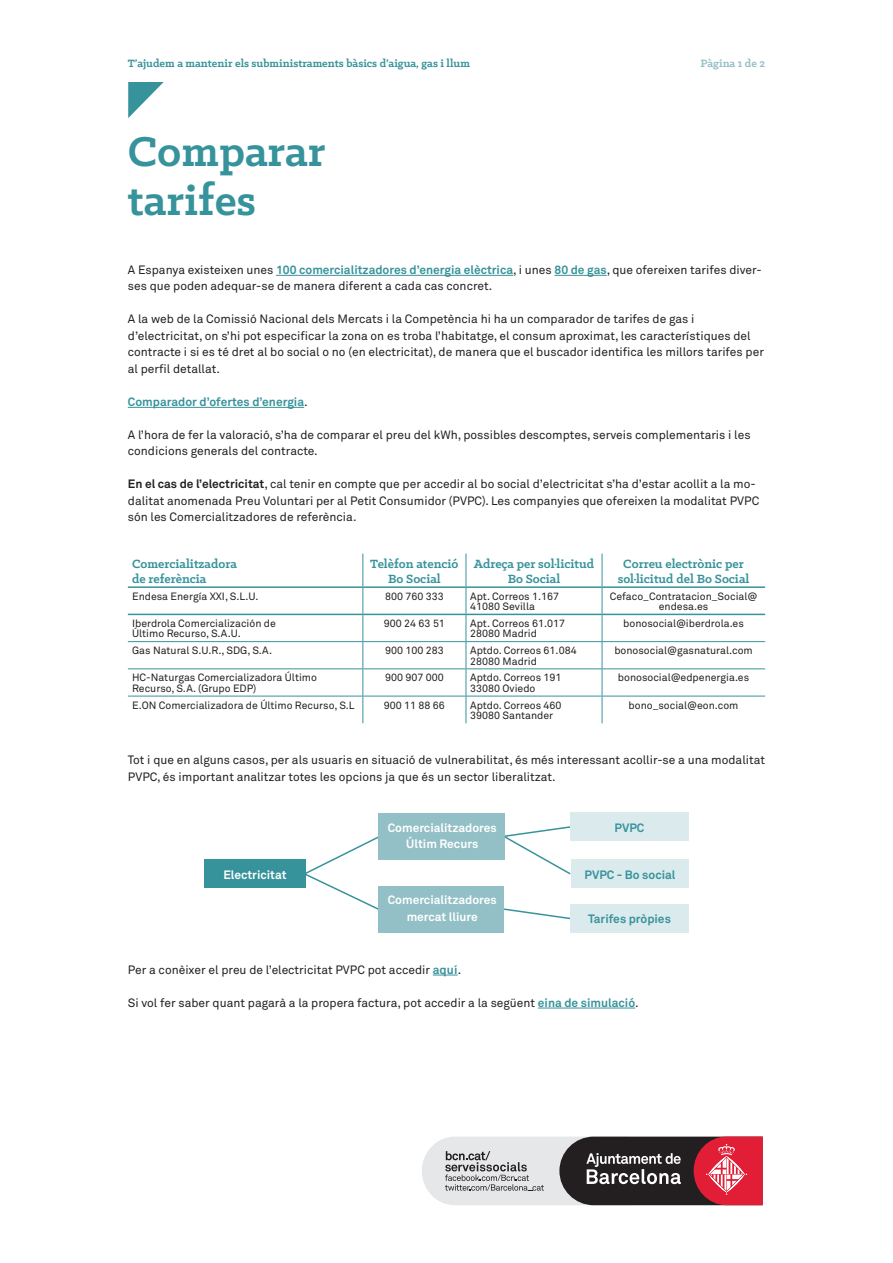
<style>
.page{position:relative;width:893px;height:1263px;background:#fff}
.page>*{position:absolute;margin:0;border:0;box-sizing:border-box;transform-origin:0 0}
.t1{font:700 47.1px/48.8px "Klinic Slab";color:#37939b}
.t2{font:700 13.5px/15px "Klinic Slab";color:#37939b;text-align:center}
.t3{font:12px/16.5px "Akkurat Std";color:#231f20}
.t4{font:700 12px/16.5px "Akkurat Std";color:#fff;text-align:center}
.t5{font:700 12px "Akkurat Std";color:#37939b}
.t6{font:700 12px "Klinic Slab";color:#37939b}
.t7{font:700 12px "Klinic Slab";color:#93c0c6}
.t8{font:10.5px/10.5px "Akkurat Std";color:#231f20}
.s1{font-weight:700;color:#37939b}
.s2{font-weight:400;color:#231f20}
.s3{font-weight:700}
</style>
<div class="page">
<svg style="left:128px;top:82px;width:36px;height:36px"></svg>
<svg style="left:422px;top:1136px;width:341px;height:69px"></svg>
<hr style="left:276px;top:275px;width:237px;height:1px;background:#37939b">
<hr style="left:554px;top:275px;width:53px;height:1px;background:#37939b">
<hr style="left:128px;top:407px;width:176px;height:1px;background:#37939b">
<hr style="left:362px;top:553px;width:1px;height:33px;background:#37939b">
<hr style="left:466px;top:553px;width:1px;height:33px;background:#37939b">
<hr style="left:602px;top:553px;width:1px;height:33px;background:#37939b">
<hr style="left:128px;top:641px;width:235px;height:1px;background:#37939b">
<hr style="left:363px;top:641px;width:103px;height:1px;background:#37939b">
<hr style="left:466px;top:641px;width:136px;height:1px;background:#37939b">
<hr style="left:602px;top:641px;width:163px;height:1px;background:#37939b">
<hr style="left:128px;top:668px;width:235px;height:1px;background:#37939b">
<hr style="left:363px;top:668px;width:103px;height:1px;background:#37939b">
<hr style="left:466px;top:668px;width:136px;height:1px;background:#37939b">
<hr style="left:602px;top:668px;width:163px;height:1px;background:#37939b">
<hr style="left:128px;top:696px;width:235px;height:1px;background:#37939b">
<hr style="left:363px;top:696px;width:103px;height:1px;background:#37939b">
<svg style="left:362px;top:588px;width:1px;height:135px"></svg>
<hr style="left:466px;top:696px;width:136px;height:1px;background:#37939b">
<svg style="left:466px;top:588px;width:1px;height:135px"></svg>
<hr style="left:602px;top:696px;width:163px;height:1px;background:#37939b">
<svg style="left:602px;top:588px;width:1px;height:135px"></svg>
<hr style="left:128px;top:586px;width:235px;height:2px;background:#37939b">
<hr style="left:363px;top:586px;width:103px;height:2px;background:#37939b">
<hr style="left:466px;top:586px;width:136px;height:2px;background:#37939b">
<hr style="left:602px;top:586px;width:163px;height:2px;background:#37939b">
<hr style="left:128px;top:614px;width:235px;height:1px;background:#37939b">
<hr style="left:363px;top:614px;width:103px;height:1px;background:#37939b">
<hr style="left:466px;top:614px;width:136px;height:1px;background:#37939b">
<hr style="left:602px;top:614px;width:163px;height:1px;background:#37939b">
<svg style="left:504px;top:908px;width:66px;height:12px"></svg>
<svg style="left:505px;top:826px;width:67px;height:49px"></svg>
<svg style="left:302px;top:836px;width:76px;height:74px"></svg>
<div style="left:204px;top:860px;width:102px;height:28px;background:#37939b"></div>
<div style="left:378px;top:813px;width:127px;height:47px;background:#93c0c6"></div>
<div style="left:378px;top:886px;width:126px;height:46px;background:#93c0c6"></div>
<div style="left:570px;top:813px;width:119px;height:28px;background:#dbeaec"></div>
<div style="left:571px;top:860px;width:118px;height:28px;background:#dbeaec"></div>
<div style="left:570px;top:904px;width:119px;height:28px;background:#dbeaec"></div>
<svg style="left:433px;top:975px;width:25px;height:1px"></svg>
<hr style="left:538px;top:1008px;width:97px;height:1px;background:#37939b">
<p class="t6" style="left:128px;top:56px;width:344px">T’ajudem a mantenir els subministraments bàsics d’aigua, gas i llum</p>
<p class="t7" style="left:700px;top:56px;width:66px">Pàgina 1 de 2</p>
<h1 class="t1" style="left:128px;top:126px;width:199px">Comparar tarifes</h1>
<p class="t3" style="left:128px;top:262px;width:635px">A Espanya existeixen unes <span class="s1">100 comercialitzadores d’energia elèctrica</span>, i unes <span class="s1">80 de gas</span>, que ofereixen tarifes diver&shy;ses que poden adequar-se de manera diferent a cada cas concret.</p>
<p class="t3" style="left:128px;top:311px;width:638px">A la web de la Comissió Nacional dels Mercats i la Competència hi ha un comparador de tarifes de gas i d’electricitat, on s’hi pot especificar la zona on es troba l’habitatge, el consum aproximat, les característiques del contracte i si es té dret al bo social o no (en electricitat), de manera que el buscador identifica les millors tarifes per al perfil detallat.</p>
<p class="t5" style="left:128px;top:394px;width:181px">Comparador d’ofertes d’energia<span class="s2">.</span></p>
<p class="t3" style="left:128px;top:427px;width:624px">A l’hora de fer la valoració, s’ha de comparar el preu del kWh, possibles descomptes, serveis complementaris i les condicions generals del contracte.</p>
<p class="t3" style="left:128px;top:476px;width:633px"><span class="s3">En el cas de l’electricitat</span>, cal tenir en compte que per accedir al bo social d’electricitat s’ha d’estar acollit a la mo&shy;dalitat anomenada Preu Voluntari per al Petit Consumidor (PVPC). Les companyies que ofereixen la modalitat PVPC són les Comercialitzadores de referència.</p>
<p class="t2" style="left:132px;top:556px;width:106px;text-align:left">Comercialitzadora de referència</p>
<p class="t2" style="left:370px;top:556px;width:90px">Telèfon atenció<br>Bo Social</p>
<p class="t2" style="left:474px;top:556px;width:122px">Adreça per sol·licitud<br>Bo Social</p>
<p class="t2" style="left:618px;top:556px;width:133px">Correu electrònic per sol·licitud del Bo Social</p>
<p class="t8" style="left:132px;top:591px;width:128px">Endesa Energía XXI, S.L.U.</p>
<p class="t8" style="left:385px;top:591px;width:60px">800 760 333</p>
<p class="t8" style="left:470px;top:591px;width:90px">Apt. Correos 1.167<br>41080 Sevilla</p>
<p class="t8" style="left:610px;top:591px;width:149px;text-align:center">Cefaco_Contratacion_Social@ endesa.es</p>
<p class="t8" style="left:132px;top:618px;width:145px">Iberdrola Comercialización de<br>Último Recurso, S.A.U.</p>
<p class="t8" style="left:384px;top:618px;width:63px">900 24 63 51</p>
<p class="t8" style="left:470px;top:618px;width:96px">Apt. Correos 61.017<br>28080 Madrid</p>
<p class="t8" style="left:623px;top:618px;width:122px">bonosocial@iberdrola.es</p>
<p class="t8" style="left:132px;top:645px;width:142px">Gas Natural S.U.R., SDG, S.A.</p>
<p class="t8" style="left:385px;top:645px;width:60px">900 100 283</p>
<p class="t8" style="left:470px;top:645px;width:108px">Aptdo. Correos 61.084<br>28080 Madrid</p>
<p class="t8" style="left:614px;top:645px;width:140px">bonosocial@gasnatural.com</p>
<p class="t8" style="left:132px;top:672px;width:186px">HC-Naturgas Comercializadora Último<br>Recurso, S.A. (Grupo EDP)</p>
<p class="t8" style="left:385px;top:672px;width:60px">900 907 000</p>
<p class="t8" style="left:470px;top:672px;width:93px">Aptdo. Correos 191<br>33080 Oviedo</p>
<p class="t8" style="left:618px;top:672px;width:133px">bonosocial@edpenergia.es</p>
<p class="t8" style="left:132px;top:700px;width:224px">E.ON Comercializadora de Último Recurso, S.L</p>
<p class="t8" style="left:384px;top:700px;width:63px">900 11 88 66</p>
<p class="t8" style="left:470px;top:700px;width:93px">Aptdo. Correos 460<br>39080 Santander</p>
<p class="t8" style="left:629px;top:700px;width:111px">bono_social@eon.com</p>
<p class="t3" style="left:128px;top:752px;width:639px">Tot i que en alguns casos, per als usuaris en situació de vulnerabilitat, és més interessant acollir-se a una modalitat<br>PVPC, és important analitzar totes les opcions ja que és un sector liberalitzat.</p>
<p class="t4" style="left:223px;top:866px;width:65px">Electricitat</p>
<p class="t4" style="left:388px;top:819px;width:111px">Comercialitzadores<br>Últim Recurs</p>
<p class="t4" style="left:388px;top:892px;width:111px">Comercialitzadores mercat lliure</p>
<p class="t5" style="left:615px;top:820px;width:31px">PVPC</p>
<p class="t5" style="left:585px;top:867px;width:92px">PVPC - Bo social</p>
<p class="t5" style="left:588px;top:911px;width:84px">Tarifes pròpies</p>
<p class="t3" style="left:128px;top:961px;width:335px">Per a conèixer el preu de l’electricitat PVPC pot accedir <span class="s1">aquí</span>.</p>
<p class="t3" style="left:128px;top:994px;width:512px">Si vol fer saber quant pagarà a la propera factura, pot accedir a la següent <span class="s1">eina de simulació</span>.</p>
</div>
